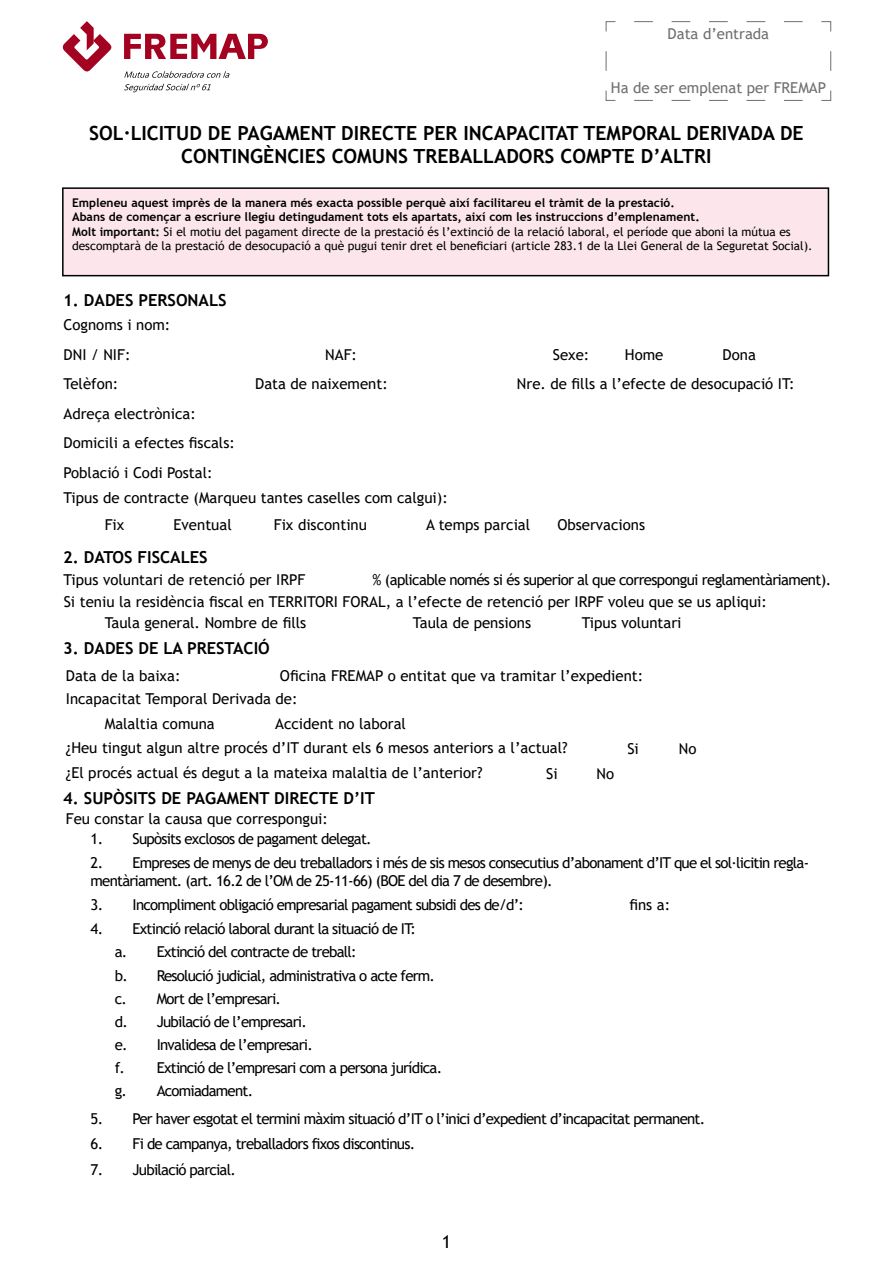
<style>
.page{position:relative;width:893px;height:1263px;background:#fff}
.page>*{position:absolute;margin:0;border:0;box-sizing:border-box;transform-origin:0 0}
.t1{font:700 19.5px/23.4px "Trebuchet MS";color:#000;text-align:center}
.t2{font:18px "Trebuchet MS";color:#000}
.t3{font:700 16.5px "Trebuchet MS";color:#000}
.t4{font:15px/18px "Trebuchet MS";letter-spacing:-.04em;color:#000}
.t5{font:15px "Trebuchet MS";color:#000}
.t6{font:15px "Trebuchet MS";color:#706f6f}
.P_NOTA{font:12px/14.4px "Trebuchet MS";color:#000}
.P_NOTA-2{font:700 12px "Trebuchet MS";color:#000}
.s1{font-weight:700}
</style>
<div class="page">
<svg style="left:124px;top:71px;width:106px;height:7px"></svg>
<svg style="left:124px;top:84px;width:87px;height:8px"></svg>
<svg style="left:62px;top:21px;width:50px;height:51px"></svg>
<svg style="left:124px;top:34px;width:144px;height:25px"></svg>
<div style="left:63px;top:188px;width:765px;height:88px;background:#fce6eb"></div>
<div style="left:62px;top:187px;width:767px;height:89px;border:2px solid #000"></div>
<svg style="left:605px;top:21px;width:226px;height:80px"></svg>
<p class="t6" style="left:668px;top:24px;width:103px">Data d’entrada</p>
<p class="t6" style="left:611px;top:78px;width:217px">Ha de ser emplenat per FREMAP</p>
<h1 class="t1" style="left:89px;top:121px;width:716px">SOL·LICITUD DE PAGAMENT DIRECTE PER INCAPACITAT TEMPORAL DERIVADA DE<br>CONTINGÈNCIES COMUNS TREBALLADORS COMPTE D’ALTRI</h1>
<p class="P_NOTA-2" style="left:72px;top:195px;width:604px">Empleneu aquest imprès de la manera més exacta possible perquè així facilitareu el tràmit de la prestació.</p>
<p class="P_NOTA-2" style="left:72px;top:209px;width:629px">Abans de començar a escriure llegiu detingudament tots els apartats, així com les instruccions d’emplenament.</p>
<p class="P_NOTA" style="left:72px;top:224px;width:742px"><span class="s1">Molt important:</span> Si el motiu del pagament directe de la prestació és l’extinció de la relació laboral, el període que aboni la mútua es descomptarà de la prestació de desocupació a què pugui tenir dret el beneficiari (article 283.1 de la Llei General de la Seguretat Social).</p>
<h2 class="t3" style="left:63px;top:289px;width:165px">1. DADES PERSONALS</h2>
<p class="t5" style="left:64px;top:315px;width:108px">Cognoms i nom:</p>
<p class="t4" style="left:64px;top:345px;width:68px">DNI / NIF:</p>
<p class="t5" style="left:64px;top:374px;width:56px">Telèfon:</p>
<p class="t5" style="left:64px;top:404px;width:134px">Adreça electrònica:</p>
<p class="t5" style="left:64px;top:434px;width:173px">Domicili a efectes fiscals:</p>
<p class="t5" style="left:64px;top:463px;width:151px">Població i Codi Postal:</p>
<p class="t4" style="left:325px;top:345px;width:33px">NAF:</p>
<p class="t4" style="left:553px;top:345px;width:38px">Sexe:</p>
<p class="t4" style="left:625px;top:345px;width:40px">Home</p>
<p class="t4" style="left:723px;top:345px;width:35px">Dona</p>
<p class="t5" style="left:255px;top:374px;width:134px">Data de naixement:</p>
<p class="t5" style="left:517px;top:374px;width:279px">Nre. de fills a l’efecte de desocupació IT:</p>
<p class="t5" style="left:64px;top:488px;width:386px">Tipus de contracte (Marqueu tantes caselles com calgui):</p>
<p class="t4" style="left:105px;top:515px;width:21px">Fix</p>
<p class="t5" style="left:174px;top:515px;width:60px">Eventual</p>
<p class="t5" style="left:274px;top:515px;width:95px">Fix discontinu</p>
<p class="t5" style="left:426px;top:515px;width:106px">A temps parcial</p>
<h2 class="t3" style="left:63px;top:546px;width:146px">2. DATOS FISCALES</h2>
<p class="t5" style="left:557px;top:515px;width:89px">Observacions</p>
<p class="t5" style="left:64px;top:570px;width:243px">Tipus voluntari de retenció per IRPF</p>
<p class="t4" style="left:373px;top:570px;width:460px">% (aplicable només si és superior al que correspongui reglamentàriament).</p>
<p class="t5" style="left:64px;top:592px;width:705px">Si teniu la residència fiscal en TERRITORI FORAL, a l’efecte de retenció per IRPF voleu que se us apliqui:</p>
<p class="t5" style="left:105px;top:613px;width:203px">Taula general. Nombre de fills</p>
<p class="t5" style="left:413px;top:613px;width:120px">Taula de pensions</p>
<p class="t5" style="left:582px;top:613px;width:101px">Tipus voluntari</p>
<h2 class="t3" style="left:63px;top:638px;width:208px">3. DADES DE LA PRESTACIÓ</h2>
<p class="t5" style="left:280px;top:666px;width:365px">Oficina FREMAP o entitat que va tramitar l’expedient:</p>
<p class="t5" style="left:66px;top:666px;width:116px">Data de la baixa:</p>
<p class="t5" style="left:66px;top:689px;width:233px">Incapacitat Temporal Derivada de:</p>
<p class="t5" style="left:66px;top:738px;width:503px">¿Heu tingut algun altre procés d’IT durant els 6 mesos anteriors a l’actual?</p>
<p class="t5" style="left:66px;top:763px;width:418px">¿El procés actual és degut a la mateixa malaltia de l’anterior?</p>
<p class="t5" style="left:66px;top:809px;width:264px">Feu constar la causa que correspongui:</p>
<p class="t5" style="left:105px;top:714px;width:112px">Malaltia comuna</p>
<p class="t5" style="left:275px;top:714px;width:132px">Accident no laboral</p>
<p class="t4" style="left:627px;top:739px;width:13px">Si</p>
<p class="t4" style="left:546px;top:765px;width:13px">Si</p>
<p class="t4" style="left:596px;top:765px;width:19px">No</p>
<h2 class="t3" style="left:63px;top:788px;width:313px">4. SUPÒSITS DE PAGAMENT DIRECTE D’IT</h2>
<p class="t4" style="left:91px;top:829px;width:283px">1. Supòsits exclosos de pagament delegat.</p>
<p class="t4" style="left:679px;top:739px;width:19px">No</p>
<p class="t4" style="left:91px;top:854px;width:720px">2. Empreses de menys de deu treballadors i més de sis mesos consecutius d’abonament d’IT que el sol·licitin regla&shy;mentàriament. (art. 16.2 de l’OM de 25-11-66) (BOE del dia 7 de desembre).</p>
<p class="t4" style="left:91px;top:896px;width:435px">3. Incompliment obligació empresarial pagament subsidi des de/d’:</p>
<p class="t4" style="left:91px;top:920px;width:327px">4. Extinció relació laboral durant la situació de IT:</p>
<p class="t4" style="left:115px;top:943px;width:243px">a. Extinció del contracte de treball:</p>
<p class="t4" style="left:115px;top:966px;width:322px">b. Resolució judicial, administrativa o acte ferm.</p>
<p class="t4" style="left:115px;top:989px;width:168px">c. Mort de l’empresari.</p>
<p class="t4" style="left:115px;top:1012px;width:194px">d. Jubilació de l’empresari.</p>
<p class="t4" style="left:115px;top:1036px;width:200px">e. Invalidesa de l’empresari.</p>
<p class="t4" style="left:115px;top:1059px;width:329px">f. Extinció de l’empresari com a persona jurídica.</p>
<p class="t4" style="left:115px;top:1082px;width:140px">g. Acomiadament.</p>
<p class="t4" style="left:629px;top:895px;width:42px">fins a:</p>
<p class="t4" style="left:91px;top:1109px;width:616px">5. Per haver esgotat el termini màxim situació d’IT o l’inici d’expedient d’incapacitat permanent.</p>
<p class="t4" style="left:91px;top:1135px;width:326px">6. Fi de campanya, treballadors fixos discontinus.</p>
<p class="t4" style="left:91px;top:1160px;width:147px">7. Jubilació parcial.</p>
<p class="t2" style="left:442px;top:1230px;width:11px">1</p>
</div>
